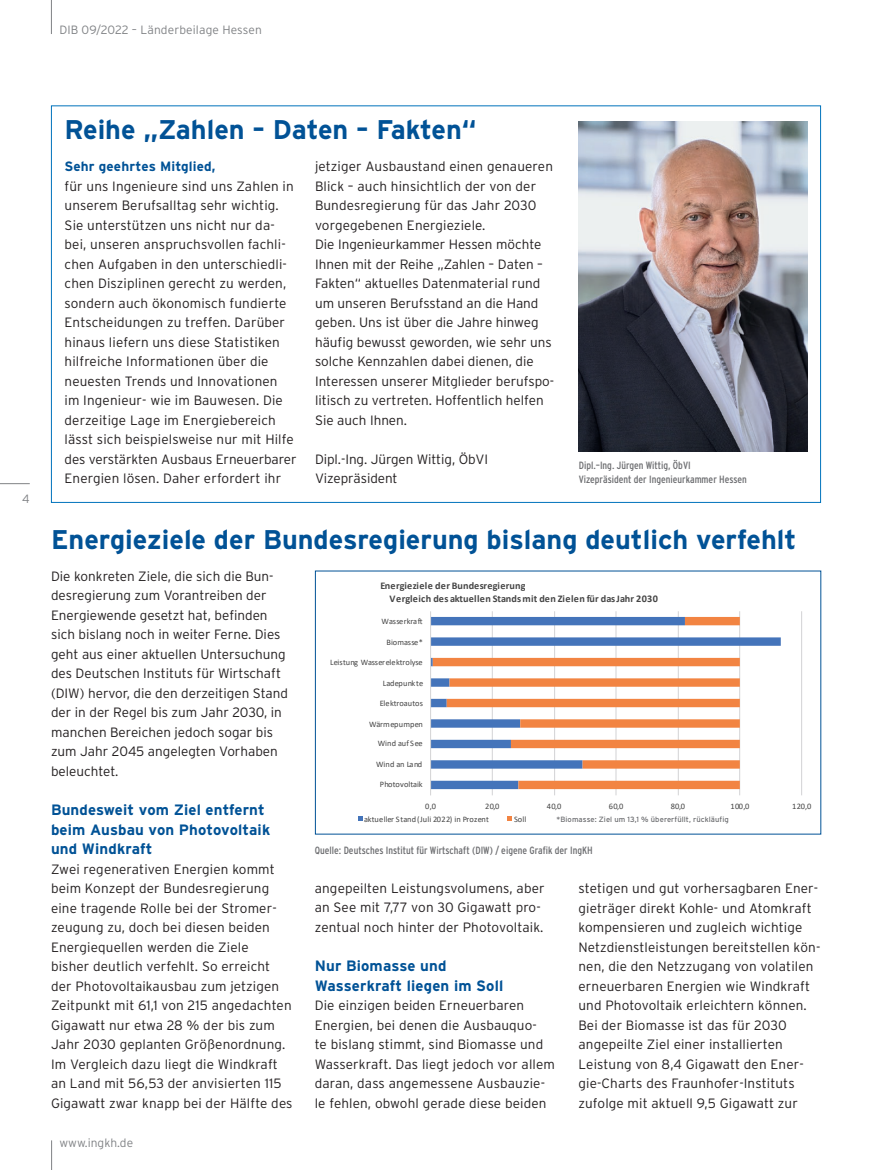
<style>
.page{position:relative;width:872px;height:1170px;background:#fff}
.page>*{position:absolute;margin:0;border:0;box-sizing:border-box;transform-origin:0 0}
.t1{font:700 27px "Interstate";color:#015296}
.t2{font:700 15px/19.5px "Interstate";letter-spacing:.01em;color:#015296}
.t3{font:300 13.5px/19.5px "Interstate";letter-spacing:.01em;color:#231f20}
.t4{font:700 13.5px "Interstate";letter-spacing:.01em;color:#015296}
.t5{font:300 12px "Interstate";letter-spacing:.01em;color:#808285}
.t6{font:condensed 10.5px/14.2px "Interstate";color:#6c6d70}
.t7{font:700 10.2px/13px "Calibri";letter-spacing:.01em;color:#444;text-align:center}
.t8{font:8.4px "Calibri";color:#444}
.t9{font:8.4px "Arial";color:#030303}
.t10{font:8.4px "Calibri";letter-spacing:.025em;color:#444}
.t11{font:7.65px "Interstate";letter-spacing:.01em;color:#6c6d70}
</style>
<div class="page">
<hr style="left:0;top:483px;width:30px;height:1px;background:#808285">
<svg style="left:51px;top:1140px;width:1px;height:29px"></svg>
<hr style="left:51px;top:0;width:1px;height:34px;background:#808285">
<img style="left:579px;top:121px;width:228px;height:330px">
<hr style="left:492px;top:611px;width:1px;height:184px;background:#d3d3d5">
<hr style="left:554px;top:611px;width:1px;height:184px;background:#d3d3d5">
<hr style="left:615px;top:611px;width:1px;height:184px;background:#d3d3d5">
<hr style="left:678px;top:611px;width:1px;height:184px;background:#d3d3d5">
<hr style="left:739px;top:611px;width:1px;height:184px;background:#d3d3d5">
<hr style="left:801px;top:611px;width:1px;height:184px;background:#d3d3d5">
<svg style="left:431px;top:617px;width:349px;height:172px"></svg>
<svg style="left:433px;top:617px;width:307px;height:172px"></svg>
<hr style="left:430px;top:611px;width:1px;height:184px;background:#d3d3d5">
<svg style="left:358px;top:816px;width:4px;height:5px"></svg>
<svg style="left:507px;top:816px;width:5px;height:5px"></svg>
<p class="t5" style="left:59px;top:23px;width:204px">DIB 09/2022 – Länderbeilage Hessen</p>
<p class="t5" style="left:22px;top:492px;width:9px">4</p>
<h1 class="t1" style="left:65px;top:114px;width:413px">Reihe „Zahlen – Daten – Fakten“</h1>
<p class="t4" style="left:65px;top:159px;width:153px">Sehr geehrtes Mitglied,</p>
<p class="t3" style="left:65px;top:176px;width:233px">für uns Ingenieure sind uns Zahlen in unserem Berufsalltag sehr wichtig.<br>Sie unterstützen uns nicht nur da&shy;bei, unseren anspruchsvollen fachli&shy;chen Aufgaben in den unterschiedli&shy;chen Disziplinen gerecht zu werden, sondern auch ökonomisch fundierte Entscheidungen zu treffen. Darüber hinaus liefern uns diese Statistiken hilfreiche Informationen über die neuesten Trends und Innovationen<br>im Ingenieur- wie im Bauwesen. Die derzeitige Lage im Energiebereich lässt sich beispielsweise nur mit Hilfe des verstärkten Ausbaus Erneuerbarer Energien lösen. Daher erfordert ihr</p>
<p class="t3" style="left:315px;top:156px;width:241px">jetziger Ausbaustand einen genaueren Blick – auch hinsichtlich der von der Bundesregierung für das Jahr 2030 vorgegebenen Energieziele.<br>Die Ingenieurkammer Hessen möchte Ihnen mit der Reihe „Zahlen – Daten – Fakten“ aktuelles Datenmaterial rund um unseren Berufsstand an die Hand geben. Uns ist über die Jahre hinweg häufig bewusst geworden, wie sehr uns solche Kennzahlen dabei dienen, die Interessen unserer Mitglieder berufspo&shy;litisch zu vertreten. Hoffentlich helfen Sie auch Ihnen.</p>
<p class="t3" style="left:315px;top:449px;width:175px">Dipl.-Ing. Jürgen Wittig, ÖbVI<br>Vizepräsident</p>
<p class="t6" style="left:578px;top:458px;width:170px">Dipl.–Ing. Jürgen Wittig, ÖbVI<br>Vizepräsident der Ingenieurkammer Hessen</p>
<h1 class="t1" style="left:51px;top:524px;width:747px">Energieziele der Bundesregierung bislang deutlich verfehlt</h1>
<p class="t3" style="left:51px;top:566px;width:238px">Die konkreten Ziele, die sich die Bun&shy;desregierung zum Vorantreiben der Energiewende gesetzt hat, befinden sich bislang noch in weiter Ferne. Dies geht aus einer aktuellen Untersuchung des Deutschen Instituts für Wirtschaft (DIW) hervor, die den derzeitigen Stand der in der Regel bis zum Jahr 2030, in manchen Bereichen jedoch sogar bis zum Jahr 2045 angelegten Vorhaben beleuchtet.</p>
<p class="t2" style="left:51px;top:799px;width:221px">Bundesweit vom Ziel entfernt beim Ausbau von Photovoltaik und Windkraft</p>
<p class="t3" style="left:51px;top:858px;width:243px">Zwei regenerativen Energien kommt beim Konzept der Bundesregierung eine tragende Rolle bei der Stromer&shy;zeugung zu, doch bei diesen beiden Energiequellen werden die Ziele<br>bisher deutlich verfehlt. So erreicht der Photovoltaikausbau zum jetzigen Zeitpunkt mit 61,1 von 215 angedachten Gigawatt nur etwa 28 % der bis zum Jahr 2030 geplanten Größenordnung.<br>Im Vergleich dazu liegt die Windkraft an Land mit 56,53 der anvisierten 115<br>Gigawatt zwar knapp bei der Hälfte des</p>
<p class="t7" style="left:380px;top:579px;width:289px">Energieziele der BundesregierungEnergieziele der Bundesregierung<br>Vergleich des aktuellen Stands mit den Zielen für das Jahr 2030</p>
<p class="t8" style="left:381px;top:615px;width:42px">Wasserkraft</p>
<p class="t8" style="left:386px;top:636px;width:38px">Biomasse*</p>
<p class="t8" style="left:330px;top:656px;width:94px">Leistung Wasserelektrolyse</p>
<p class="t10" style="left:383px;top:677px;width:42px">Ladepunkte</p>
<p class="t8" style="left:380px;top:697px;width:45px">Elektroautos</p>
<p class="t8" style="left:369px;top:718px;width:55px">Wärmepumpen</p>
<p class="t8" style="left:378px;top:737px;width:47px">Wind auf See</p>
<p class="t8" style="left:376px;top:758px;width:48px">Wind an Land</p>
<p class="t8" style="left:380px;top:778px;width:44px">Photovoltaik</p>
<p class="t8" style="left:425px;top:800px;width:12px">0,0</p>
<p class="t8" style="left:485px;top:800px;width:16px">20,0</p>
<p class="t8" style="left:547px;top:800px;width:16px">40,0</p>
<p class="t8" style="left:609px;top:800px;width:16px">60,0</p>
<p class="t8" style="left:670px;top:800px;width:16px">80,0</p>
<p class="t8" style="left:730px;top:800px;width:21px">100,0</p>
<p class="t8" style="left:792px;top:800px;width:21px">120,0</p>
<p class="t8" style="left:364px;top:813px;width:126px">aktueller Stand (Juli 2022) in Prozent</p>
<p class="t8" style="left:514px;top:813px;width:14px">Soll</p>
<p class="t9" style="left:548px;top:813px;width:185px">*Biomasse: Ziel um 13.1 % übererfüllt, rückläufig</p>
<p class="t11" style="left:556px;top:814px;width:174px">*Biomasse: Ziel um 13,1 % übererfüllt, rückläufig</p>
<p class="t6" style="left:315px;top:843px;width:279px">Quelle: Deutsches Institut für Wirtschaft (DIW) / eigene Grafik der IngKH</p>
<p class="t3" style="left:315px;top:878px;width:231px">angepeilten Leistungsvolumens, aber an See mit 7,77 von 30 Gigawatt pro&shy;zentual noch hinter der Photovoltaik.</p>
<p class="t2" style="left:315px;top:955px;width:190px">Nur Biomasse und<br>Wasserkraft liegen im Soll</p>
<p class="t3" style="left:315px;top:995px;width:242px">Die einzigen beiden Erneuerbaren Energien, bei denen die Ausbauquo-<br>te bislang stimmt, sind Biomasse und Wasserkraft. Das liegt jedoch vor allem daran, dass angemessene Ausbauzie&shy;le fehlen, obwohl gerade diese beiden</p>
<p class="t3" style="left:578px;top:878px;width:243px">stetigen und gut vorhersagbaren Ener&shy;gieträger direkt Kohle- und Atomkraft kompensieren und zugleich wichtige Netzdienstleistungen bereitstellen kön&shy;nen, die den Netzzugang von volatilen erneuerbaren Energien wie Windkraft und Photovoltaik erleichtern können.<br>Bei der Biomasse ist das für 2030 angepeilte Ziel einer installierten Leistung von 8,4 Gigawatt den Ener&shy;gie-Charts des Fraunhofer-Instituts zufolge mit aktuell 9,5 Gigawatt zur</p>
<p class="t5" style="left:60px;top:1135px;width:75px">www.ingkh.de</p>
</div>
